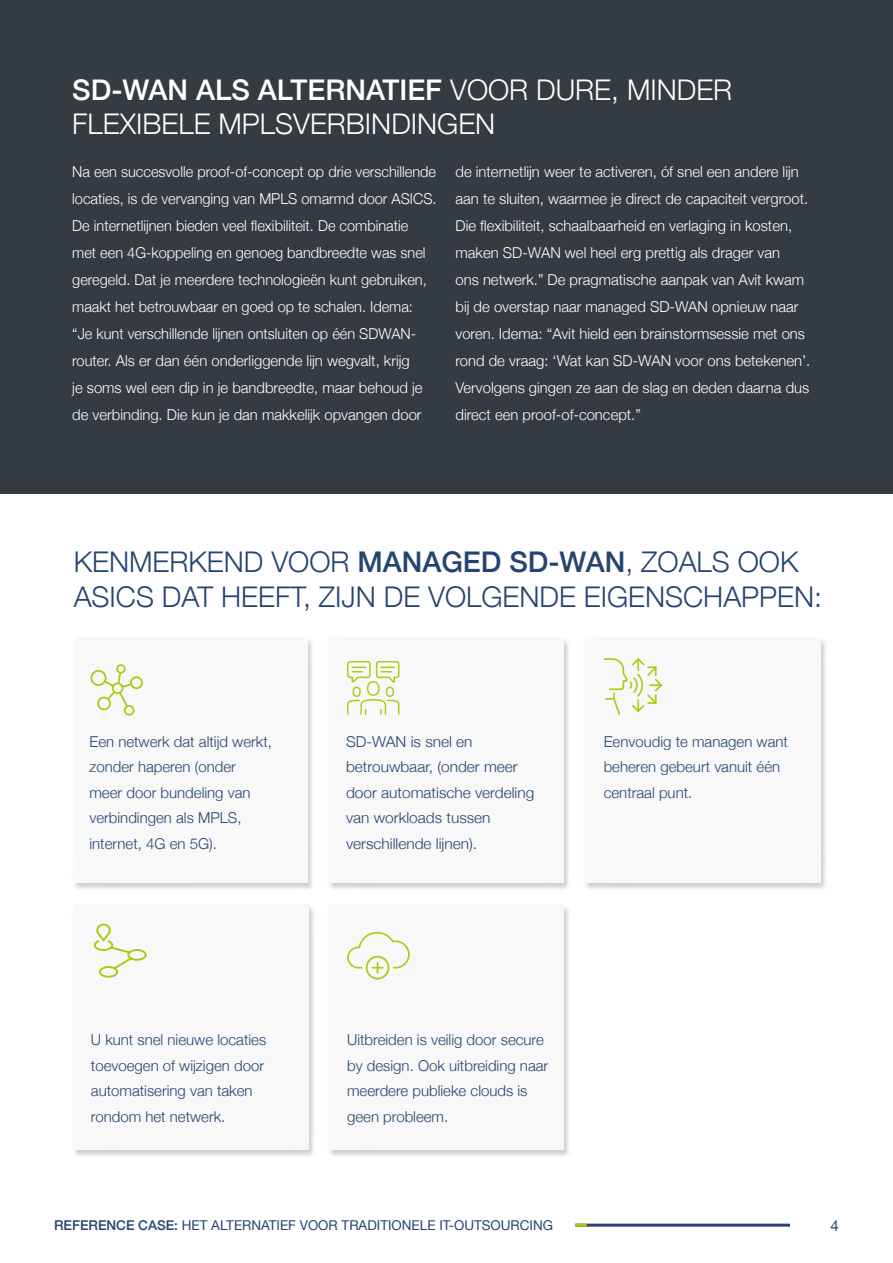
<style>
.page{position:relative;width:893px;height:1263px;background:#fff}
.page>*{position:absolute;margin:0;border:0;box-sizing:border-box;transform-origin:0 0}
.t1{font:300 28.5px/34.2px "Helvetica Neue";color:#254470}
.t2{font:300 28.5px/34.2px "Helvetica Neue";color:#fff}
.t3{font:300 15px/27px "Helvetica Neue";color:#fff}
.t4{font:300 15px/25.5px "Helvetica Neue";color:#254470}
.t5{font:15px "Helvetica Neue";color:#254470}
.t6{font:13.5px "Helvetica Neue";color:#254470}
.s1{font-weight:500}
</style>
<div class="page">
<hr style="left:575px;top:1223px;width:215px;height:3px;background:#254470">
<svg style="left:575px;top:1223px;width:12px;height:3px"></svg>
<div style="left:0;top:0;width:893px;height:493px;background:#343b41"></div>
<div style="left:72px;top:637px;width:243px;height:254px;background:#000;opacity:.2"></div>
<div style="left:74px;top:638px;width:234px;height:245px;background:#f8f8f8"></div>
<svg style="left:90px;top:664px;width:53px;height:52px"></svg>
<div style="left:583px;top:637px;width:245px;height:254px;background:#000;opacity:.2"></div>
<div style="left:585px;top:638px;width:236px;height:245px;background:#f8f8f8"></div>
<svg style="left:604px;top:658px;width:58px;height:57px"></svg>
<div style="left:327px;top:637px;width:244px;height:254px;background:#000;opacity:.2"></div>
<div style="left:329px;top:638px;width:235px;height:245px;background:#f8f8f8"></div>
<svg style="left:347px;top:661px;width:52px;height:54px"></svg>
<div style="left:72px;top:904px;width:244px;height:254px;background:#000;opacity:.2"></div>
<div style="left:74px;top:905px;width:235px;height:245px;background:#f8f8f8"></div>
<svg style="left:93px;top:923px;width:54px;height:55px"></svg>
<div style="left:327px;top:904px;width:244px;height:254px;background:#000;opacity:.2"></div>
<div style="left:329px;top:905px;width:235px;height:245px;background:#f8f8f8"></div>
<svg style="left:347px;top:932px;width:63px;height:47px"></svg>
<h1 class="t2" style="left:72px;top:71px;width:661px"><span class="s1">SD-WAN ALS ALTERNATIEF</span> VOOR DURE, MINDER<br>FLEXIBELE MPLSVERBINDINGEN</h1>
<p class="t3" style="left:72px;top:157px;width:366px">Na een succesvolle proof-of-concept op drie verschillende locaties, is de vervanging van MPLS omarmd door ASICS.<br>De internetlijnen bieden veel flexibiliteit. De combinatie<br>met een 4G-koppeling en genoeg bandbreedte was snel geregeld. Dat je meerdere technologieën kunt gebruiken, maakt het betrouwbaar en goed op te schalen. Idema: “Je kunt verschillende lijnen ontsluiten op één SDWAN&shy;router. Als er dan één onderliggende lijn wegvalt, krijg<br>je soms wel een dip in je bandbreedte, maar behoud je de verbinding. Die kun je dan makkelijk opvangen door</p>
<p class="t3" style="left:455px;top:157px;width:356px">de internetlijn weer te activeren, óf snel een andere lijn aan te sluiten, waarmee je direct de capaciteit vergroot.<br>Die flexibiliteit, schaalbaarheid en verlaging in kosten, maken SD-WAN wel heel erg prettig als drager van<br>ons netwerk.” De pragmatische aanpak van Avit kwam bij de overstap naar managed SD-WAN opnieuw naar voren. Idema: “Avit hield een brainstormsessie met ons rond de vraag: ‘Wat kan SD-WAN voor ons betekenen’.<br>Vervolgens gingen ze aan de slag en deden daarna dus direct een proof-of-concept.”</p>
<h1 class="t1" style="left:74px;top:543px;width:750px">KENMERKEND VOOR <span class="s1">MANAGED SD-WAN</span>, ZOALS OOK<br>ASICS DAT HEEFT, ZIJN DE VOLGENDE EIGENSCHAPPEN:</h1>
<p class="t4" style="left:346px;top:728px;width:190px">SD-WAN is snel en betrouwbaar, (onder meer door automatische verdeling van workloads tussen verschillende lijnen).</p>
<p class="t4" style="left:89px;top:728px;width:184px">Een netwerk dat altijd werkt, zonder haperen (onder meer door bundeling van verbindingen als MPLS, internet, 4G en 5G).</p>
<p class="t4" style="left:604px;top:728px;width:186px">Eenvoudig te managen want beheren gebeurt vanuit één centraal punt.</p>
<p class="t4" style="left:91px;top:1026px;width:177px">U kunt snel nieuwe locaties toevoegen of wijzigen door automatisering van taken rondom het netwerk.</p>
<p class="t4" style="left:347px;top:1026px;width:203px">Uitbreiden is veilig door secure by design. Ook uitbreiding naar meerdere publieke clouds is geen probleem.</p>
<p class="t6" style="left:54px;top:1215px;width:501px"><span class="s1">REFERENCE CASE:</span> HET ALTERNATIEF VOOR TRADITIONELE IT-OUTSOURCING</p>
<p class="t5" style="left:831px;top:1215px;width:10px">4</p>
</div>
